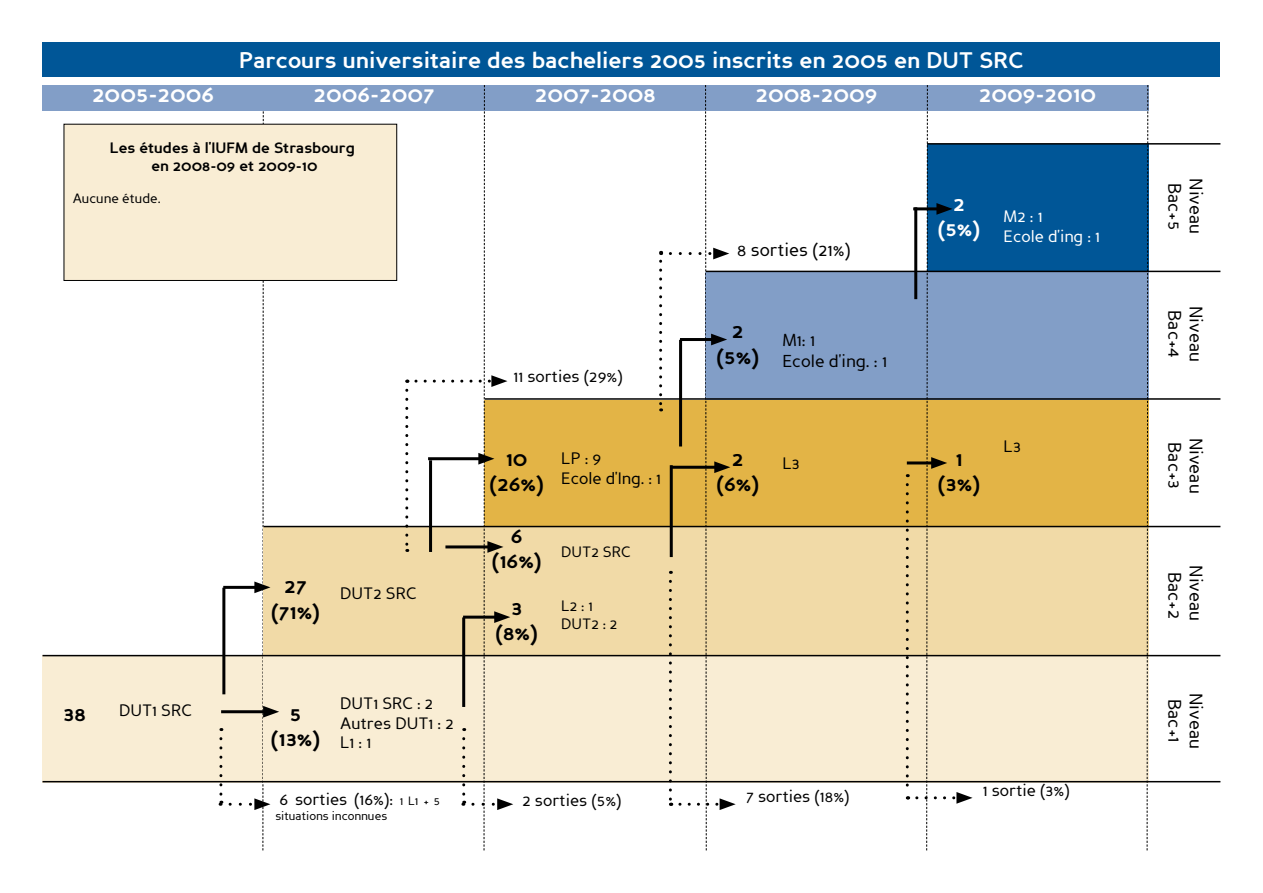
<style>
.page{position:relative;width:1263px;height:893px;background:#fff}
.page>*{position:absolute;margin:0;border:0;box-sizing:border-box;transform-origin:0 0}
.t1{font:700 22.5px "Perspective Sans";color:#fff}
.t2{font:700 21px/25.2px "Perspective Sans";color:#000;text-align:center}
.t3{font:700 21px/25.2px "Perspective Sans";color:#fff;text-align:center}
.t4{font:18px/21.6px "Perspective Sans";color:#000;text-align:center}
.t5{font:17.25px/20.7px "Perspective Sans";color:#000}
.t6{font:16.5px/19.8px "Perspective Sans";color:#000}
.t7{font:16.5px/19.8px "Perspective Sans";color:#fff}
.t8{font:700 15px/18px "Perspective Sans";color:#000;text-align:center}
.t9{font:15px/18px "Perspective Sans";color:#000}
.t10{font:13.5px "Perspective Sans";color:#000}
.t11{font:12px "Perspective Sans";color:#000}
.s1{font-size:12px}
</style>
<div class="page">
<div style="left:43px;top:655px;width:221px;height:127px;background:#f9edd4"></div>
<div style="left:485px;top:400px;width:221px;height:127px;background:#e3b446"></div>
<div style="left:264px;top:655px;width:221px;height:127px;background:#f9edd4"></div>
<div style="left:927px;top:145px;width:221px;height:127px;background:#005697"></div>
<div style="left:927px;top:272px;width:221px;height:128px;background:#829ec7"></div>
<div style="left:706px;top:272px;width:221px;height:128px;background:#829ec7"></div>
<div style="left:706px;top:400px;width:221px;height:127px;background:#e3b446"></div>
<div style="left:927px;top:400px;width:221px;height:127px;background:#e3b446"></div>
<div style="left:264px;top:527px;width:221px;height:128px;background:#f1daa7"></div>
<div style="left:485px;top:527px;width:221px;height:128px;background:#f1daa7"></div>
<div style="left:706px;top:527px;width:221px;height:128px;background:#f1daa7"></div>
<div style="left:927px;top:527px;width:221px;height:128px;background:#f1daa7"></div>
<div style="left:927px;top:655px;width:221px;height:127px;background:#f9edd4"></div>
<div style="left:706px;top:655px;width:221px;height:127px;background:#f9edd4"></div>
<div style="left:485px;top:655px;width:221px;height:127px;background:#f9edd4"></div>
<div style="left:927px;top:85px;width:221px;height:26px;background:#829ec7"></div>
<div style="left:706px;top:85px;width:221px;height:26px;background:#829ec7"></div>
<div style="left:485px;top:85px;width:221px;height:26px;background:#829ec7"></div>
<div style="left:264px;top:85px;width:221px;height:26px;background:#829ec7"></div>
<div style="left:43px;top:85px;width:221px;height:26px;background:#829ec7"></div>
<div style="left:43px;top:43px;width:1177px;height:34px;background:#005697"></div>
<hr style="left:43px;top:655px;width:1177px;height:1px;background:#000">
<hr style="left:485px;top:398px;width:735px;height:2px;background:#000">
<hr style="left:927px;top:143px;width:293px;height:2px;background:#000">
<hr style="left:706px;top:271px;width:514px;height:1px;background:#000">
<hr style="left:264px;top:526px;width:956px;height:1px;background:#000">
<svg style="left:1146px;top:85px;width:2px;height:766px"></svg>
<hr style="left:43px;top:781px;width:1177px;height:1px;background:#000">
<hr style="left:225px;top:586px;width:35px;height:3px;background:#000">
<hr style="left:222px;top:588px;width:3px;height:106px;background:#000">
<svg style="left:219px;top:739px;width:3px;height:67px"></svg>
<svg style="left:405px;top:390px;width:3px;height:162px"></svg>
<svg style="left:659px;top:261px;width:3px;height:150px"></svg>
<div style="left:64px;top:124px;width:333px;height:156px;background:#f9edd4"></div>
<div style="left:64px;top:124px;width:333px;height:157px;border:1px solid #000"></div>
<hr style="left:908px;top:461px;width:29px;height:3px;background:#000">
<svg style="left:906px;top:485px;width:3px;height:314px"></svg>
<hr style="left:223px;top:710px;width:46px;height:3px;background:#000">
<svg style="left:230px;top:111px;width:49px;height:739px"></svg>
<svg style="left:917px;top:85px;width:55px;height:766px"></svg>
<hr style="left:914px;top:207px;width:3px;height:92px;background:#000">
<svg style="left:416px;top:85px;width:97px;height:765px"></svg>
<hr style="left:462px;top:617px;width:3px;height:90px;background:#000">
<svg style="left:669px;top:85px;width:67px;height:766px"></svg>
<hr style="left:679px;top:340px;width:3px;height:106px;background:#000">
<h1 class="t1" style="left:239px;top:47px;width:786px">Parcours universitaire des bacheliers 2005 inscrits en 2005 en DUT SRC</h1>
<h1 class="t1" style="left:92px;top:81px;width:123px">2005-2006</h1>
<h1 class="t1" style="left:314px;top:81px;width:123px">2006-2007</h1>
<h1 class="t1" style="left:535px;top:81px;width:122px">2007-2008</h1>
<h1 class="t1" style="left:755px;top:81px;width:123px">2008-2009</h1>
<h1 class="t1" style="left:979px;top:81px;width:119px">2009-2010</h1>
<p class="t8" style="left:110px;top:138px;width:247px">Les études à l'IUFM de Strasbourg en 2008-09 et 2009-10</p>
<p class="t10" style="left:73px;top:190px;width:89px">Aucune étude.</p>
<p class="t2" style="left:63px;top:701px;width:24px">38</p>
<p class="t6" style="left:119px;top:700px;width:74px">DUT1 SRC</p>
<p class="t2" style="left:271px;top:574px;width:50px">27 (71%)</p>
<p class="t6" style="left:340px;top:583px;width:78px">DUT2 SRC</p>
<p class="t2" style="left:271px;top:701px;width:51px">5 (13%)</p>
<p class="t6" style="left:340px;top:693px;width:115px">DUT1 SRC : 2<br>Autres DUT1 : 2<br>L1 : 1</p>
<p class="t6" style="left:280px;top:790px;width:162px">6 sorties (16%): <span class="s1">1 L1 + 5</span></p>
<p class="t11" style="left:275px;top:808px;width:113px">situations inconnues</p>
<p class="t6" style="left:513px;top:367px;width:111px">11 sorties (29%)</p>
<p class="t2" style="left:489px;top:446px;width:56px">10 (26%)</p>
<p class="t2" style="left:492px;top:523px;width:51px">6 (16%)</p>
<p class="t2" style="left:495px;top:595px;width:44px">3 (8%)</p>
<p class="t6" style="left:561px;top:449px;width:101px">LP : 9<br>Ecole d'Ing. : 1</p>
<p class="t9" style="left:561px;top:543px;width:71px">DUT2 SRC</p>
<p class="t9" style="left:561px;top:597px;width:58px">L2 : 1<br>DUT2 : 2</p>
<p class="t6" style="left:522px;top:791px;width:101px">2 sorties (5%)</p>
<p class="t4" style="left:737px;top:239px;width:115px">8 sorties (21%)</p>
<p class="t2" style="left:717px;top:319px;width:44px">2 (5%)</p>
<p class="t5" style="left:782px;top:330px;width:106px">M1: 1<br>Ecole d'ing. : 1</p>
<p class="t3" style="left:938px;top:191px;width:44px">2 (5%)</p>
<p class="t7" style="left:1003px;top:207px;width:98px">M2 : 1<br>Ecole d'ing : 1</p>
<p class="t2" style="left:716px;top:446px;width:44px">2 (6%)</p>
<p class="t2" style="left:938px;top:446px;width:44px">1 (3%)</p>
<p class="t6" style="left:782px;top:454px;width:19px">L3</p>
<p class="t6" style="left:1003px;top:436px;width:19px">L3</p>
<p class="t6" style="left:746px;top:787px;width:105px">7 sorties (18%)</p>
<p class="t6" style="left:983px;top:780px;width:88px">1 sortie (3%)</p>
<p class="t4" style="left:1185px;top:182px;width:49px;rotate:90deg">Bac+5</p>
<p class="t4" style="left:1207px;top:178px;width:58px;rotate:90deg">Niveau</p>
<p class="t4" style="left:1185px;top:310px;width:49px;rotate:90deg">Bac+4</p>
<p class="t4" style="left:1207px;top:306px;width:58px;rotate:90deg">Niveau</p>
<p class="t4" style="left:1185px;top:442px;width:48px;rotate:90deg">Bac+3</p>
<p class="t4" style="left:1207px;top:437px;width:58px;rotate:90deg">Niveau</p>
<p class="t4" style="left:1185px;top:572px;width:49px;rotate:90deg">Bac+2</p>
<p class="t4" style="left:1207px;top:565px;width:58px;rotate:90deg">Niveau</p>
<p class="t4" style="left:1207px;top:693px;width:58px;rotate:90deg">Niveau<br>Bac+1</p>
</div>
